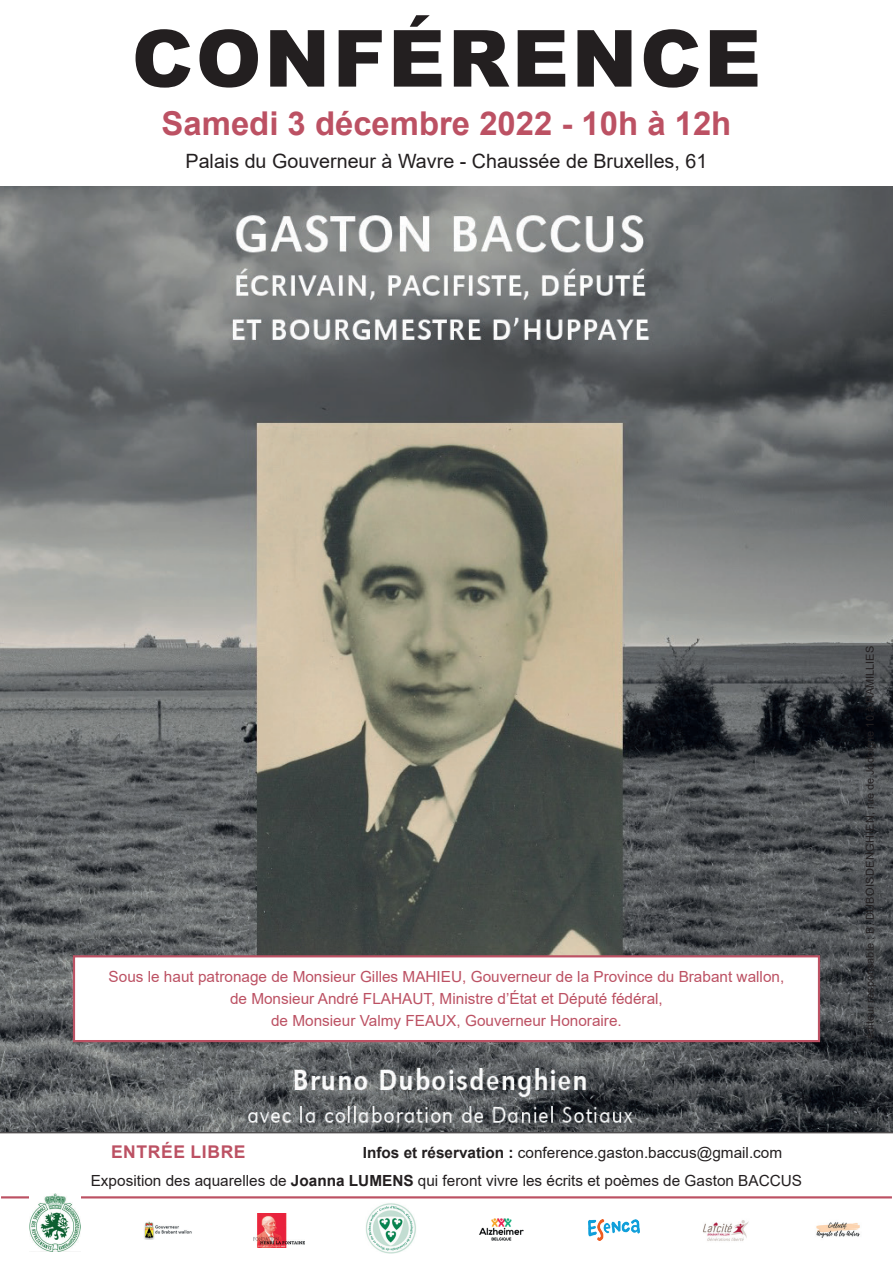
<style>
.page{position:relative;width:893px;height:1263px;background:#fff}
.page>*{position:absolute;margin:0;border:0;box-sizing:border-box;transform-origin:0 0}
.t1{font:900 78.9px "Arial";letter-spacing:.035em;color:#231f20}
.t2{font:700 32.85px "Arial";color:#bc5163}
.t3{font:19.65px "Arial";color:#231f20}
.t4{font:700 17.55px "Arial";letter-spacing:.035em;color:#bc5163}
.t5{font:15.3px/21.9px "Arial";color:#bc5163;text-align:center}
.t6{font:15.3px/27.8px "Arial";color:#231f20}
.t7{font:10.95px "Arial";color:#231f20}
.s1{font-weight:700}
</style>
<div class="page">
<img style="left:0;top:186px;width:893px;height:946px">
<svg style="left:0;top:1132px;width:893px;height:122px"></svg>
<img style="left:142px;top:1221px;width:51px;height:18px">
<img style="left:253px;top:1213px;width:51px;height:34px">
<img style="left:477px;top:1214px;width:51px;height:32px">
<img style="left:589px;top:1220px;width:51px;height:21px">
<img style="left:700px;top:1216px;width:51px;height:28px">
<img style="left:812px;top:1202px;width:51px;height:51px">
<div style="left:74px;top:956px;width:745px;height:85px;background:#fff"></div>
<div style="left:73px;top:955px;width:747px;height:87px;border:2px solid #bc5163"></div>
<hr style="left:1px;top:1196px;width:891px;height:2px;background:#bc5163">
<img style="left:30px;top:1193px;width:51px;height:58px">
<img style="left:365px;top:1202px;width:51px;height:51px">
<h1 class="t1" style="left:132px;top:1px;width:631px">CONFÉRENCE</h1>
<h2 class="t2" style="left:162px;top:101px;width:571px">Samedi 3 décembre 2022 - 10h à 12h</h2>
<p class="t3" style="left:186px;top:148px;width:523px">Palais du Gouverneur à Wavre - Chaussée de Bruxelles, 61</p>
<p class="t5" style="left:109px;top:966px;width:677px">Sous le haut patronage de Monsieur Gilles MAHIEU, Gouverneur de la Province du Brabant wallon, de Monsieur André FLAHAUT, Ministre d’État et Député fédéral,<br>de Monsieur Valmy FEAUX, Gouverneur Honoraire.</p>
<p class="t4" style="left:111px;top:1139px;width:136px">ENTRÉE LIBRE</p>
<p class="t6" style="left:91px;top:1138px;width:713px;text-indent:272px"><span class="s1">Infos et réservation :</span> conference.gaston.baccus@gmail.com<br>Exposition des aquarelles de <span class="s1">Joanna LUMENS</span> qui feront vivre les écrits et poèmes de Gaston BACCUS</p>
<p class="t7" style="left:862px;top:1039px;width:395px;rotate:-90deg">éditeur responsable : B. DUBOISDENGHIEN, rue de Jodoigne 10 à RAMILLIES</p>
</div>
